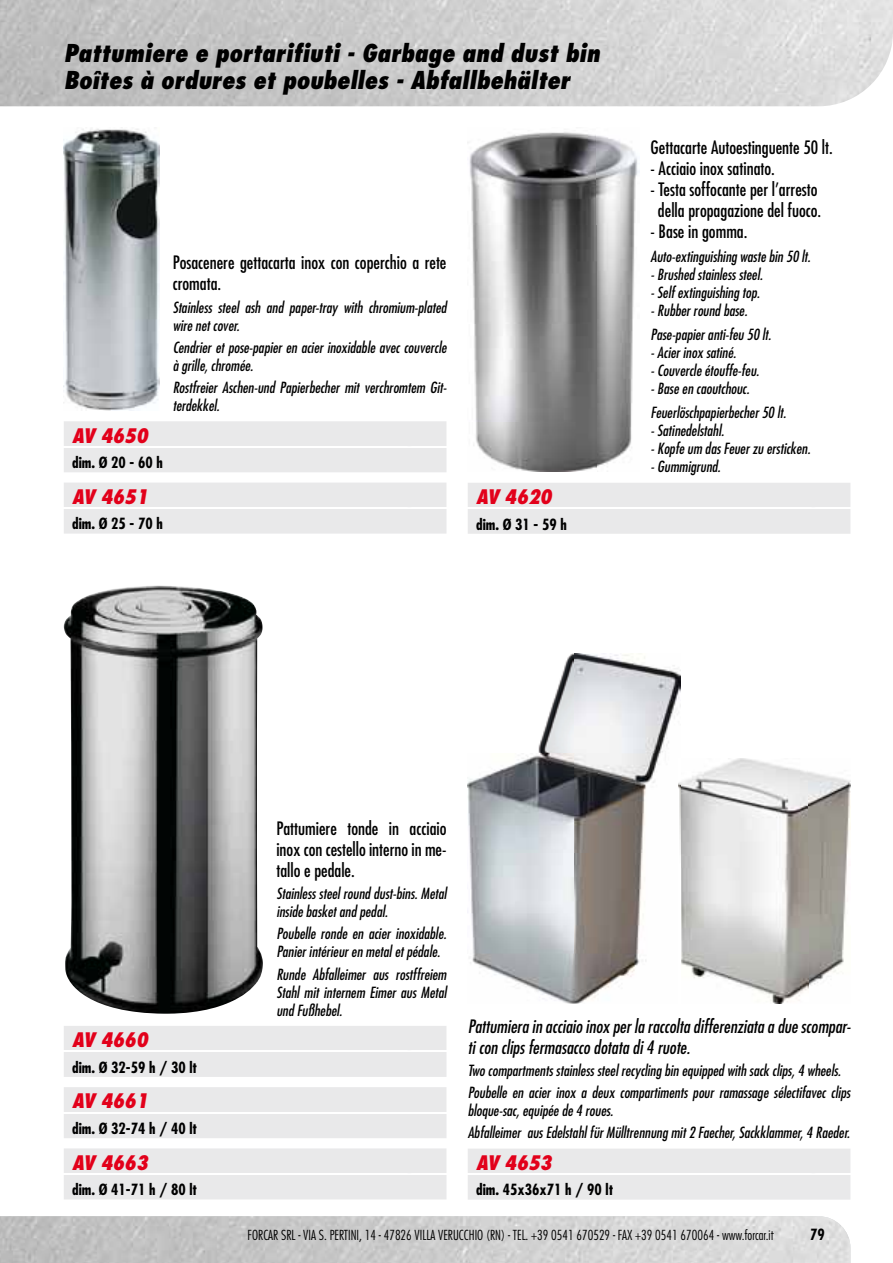
<style>
.page{position:relative;width:893px;height:1263px;background:#fff}
.page>*{position:absolute;margin:0;border:0;box-sizing:border-box;transform-origin:0 0}
.t1{font:italic 800 condensed 24px/27px "Futura";color:#000}
.t2{font:italic 800 condensed 19.5px "Futura";color:#e2001a}
.t3{font:condensed 18px/21px "Futura";color:#000;text-align:center}
.t4{font:italic condensed 18px/21px "Futura";color:#000}
.t5{font:italic condensed 15px/18px "Futura";color:#000}
.t6{font:700 condensed 15px "Futura";color:#000}
.t7{font:300 condensed 13.5px "Futura";color:#000}
</style>
<div class="page">
<svg style="left:1px;top:1216px;width:849px;height:47px;background:#cdcdcd"></svg>
<img style="left:0;top:1216px;width:1px;height:47px">
<div style="left:468px;top:483px;width:382px;height:51px;background:#e9e9ea"></div>
<hr style="left:468px;top:507px;width:242px;height:2px;background:#fff">
<hr style="left:710px;top:507px;width:140px;height:2px;background:#fff">
<img style="left:0;top:0;width:893px;height:106px">
<img style="left:64px;top:129px;width:96px;height:282px">
<img style="left:64px;top:586px;width:199px;height:428px">
<img style="left:468px;top:132px;width:171px;height:339px">
<div style="left:64px;top:421px;width:382px;height:51px;background:#e9e9ea"></div>
<hr style="left:64px;top:446px;width:242px;height:2px;background:#fff">
<hr style="left:306px;top:446px;width:140px;height:2px;background:#fff">
<div style="left:64px;top:483px;width:382px;height:51px;background:#e9e9ea"></div>
<hr style="left:64px;top:507px;width:242px;height:2px;background:#fff">
<hr style="left:306px;top:507px;width:140px;height:2px;background:#fff">
<div style="left:64px;top:1026px;width:382px;height:51px;background:#e9e9ea"></div>
<hr style="left:64px;top:1051px;width:242px;height:1px;background:#fff">
<hr style="left:306px;top:1051px;width:140px;height:1px;background:#fff">
<div style="left:64px;top:1087px;width:382px;height:51px;background:#e9e9ea"></div>
<hr style="left:64px;top:1112px;width:242px;height:1px;background:#fff">
<hr style="left:306px;top:1112px;width:140px;height:1px;background:#fff">
<div style="left:64px;top:1148px;width:382px;height:51px;background:#e9e9ea"></div>
<hr style="left:64px;top:1173px;width:242px;height:2px;background:#fff">
<hr style="left:306px;top:1173px;width:140px;height:2px;background:#fff">
<div style="left:468px;top:1149px;width:382px;height:50px;background:#e9e9ea"></div>
<hr style="left:468px;top:1173px;width:242px;height:2px;background:#fff">
<hr style="left:710px;top:1173px;width:140px;height:2px;background:#fff">
<img style="left:468px;top:653px;width:213px;height:200px">
<img style="left:469px;top:853px;width:174px;height:100px">
<img style="left:469px;top:953px;width:177px;height:50px">
<img style="left:679px;top:758px;width:171px;height:245px">
<h1 class="t1" style="left:64px;top:39px;width:538px">Pattumiere e portarifiuti - Garbage and dust bin<br>Boîtes à ordures et poubelles - Abfallbehälter</h1>
<h2 class="t2" style="left:72px;top:423px;width:77px">AV 4650</h2>
<p class="t6" style="left:72px;top:453px;width:92px">dim. Ø 20 - 60 h</p>
<h2 class="t2" style="left:72px;top:484px;width:77px">AV 4651</h2>
<p class="t6" style="left:72px;top:514px;width:92px">dim. Ø 25 - 70 h</p>
<p class="t3" style="left:173px;top:252px;width:275px;text-align:left">Posacenere gettacarta inox con coperchio a rete cromata.</p>
<p class="t5" style="left:173px;top:298px;width:275px">Stainless steel ash and paper-tray with chromium-plated wire net cover.</p>
<p class="t5" style="left:173px;top:338px;width:275px">Cendrier et pose-papier en acier inoxidable avec couvercle à grille, chromée.</p>
<p class="t5" style="left:173px;top:378px;width:275px">Rostfreier Aschen-und Papierbecher mit verchromtem Git&shy;terdekkel.</p>
<h2 class="t2" style="left:476px;top:484px;width:77px">AV 4620</h2>
<p class="t6" style="left:476px;top:515px;width:92px">dim. Ø 31 - 59 h</p>
<p class="t3" style="left:651px;top:137px;width:184px">Gettacarte Autoestinguente 50 lt.</p>
<p class="t3" style="left:651px;top:158px;width:126px">- Acciaio inox satinato.</p>
<p class="t3" style="left:651px;top:179px;width:172px">- Testa soffocante per l’arresto della propagazione del fuoco.</p>
<p class="t3" style="left:651px;top:221px;width:98px">- Base in gomma.</p>
<p class="t5" style="left:651px;top:248px;width:162px">Auto-extinguishing waste bin 50 lt.</p>
<p class="t5" style="left:651px;top:266px;width:114px">- Brushed stainless steel.</p>
<p class="t5" style="left:651px;top:284px;width:111px">- Self extinguishing top.</p>
<p class="t5" style="left:651px;top:299px;width:122px;line-height:24px">- Rubber round base.<br>Pase-papier anti-feu 50 lt.</p>
<p class="t5" style="left:651px;top:344px;width:87px">- Acier inox satiné.</p>
<p class="t5" style="left:651px;top:362px;width:110px">- Couvercle étouffe-feu.</p>
<p class="t5" style="left:651px;top:377px;width:137px;line-height:24px">- Base en caoutchouc.<br>Feuerlöschpapierbecher 50 lt.</p>
<p class="t5" style="left:651px;top:422px;width:75px">- Satinedelstahl.</p>
<p class="t5" style="left:651px;top:440px;width:161px">- Kopfe um das Feuer zu ersticken.</p>
<p class="t5" style="left:651px;top:458px;width:72px">- Gummigrund.</p>
<h2 class="t2" style="left:72px;top:1028px;width:77px">AV 4660</h2>
<p class="t6" style="left:72px;top:1058px;width:126px">dim. Ø 32-59 h / 30 lt</p>
<h2 class="t2" style="left:72px;top:1089px;width:77px">AV 4661</h2>
<p class="t6" style="left:72px;top:1119px;width:126px">dim. Ø 32-74 h / 40 lt</p>
<h2 class="t2" style="left:72px;top:1150px;width:77px">AV 4663</h2>
<p class="t6" style="left:72px;top:1180px;width:126px">dim. Ø 41-71 h / 80 lt</p>
<p class="t3" style="left:276px;top:817px;width:172px;text-align:justify">Pattumiere tonde in acciaio inox con cestello interno in me&shy;tallo e pedale.</p>
<p class="t5" style="left:276px;top:884px;width:172px">Stainless steel round dust-bins. Metal inside basket and pedal.</p>
<p class="t5" style="left:276px;top:925px;width:172px">Poubelle ronde en acier inoxidable.<br>Panier intérieur en metal et pédale.</p>
<p class="t5" style="left:276px;top:965px;width:172px;text-align:justify">Runde Abfalleimer aus rostffreiem Stahl mit internem Eimer aus Metal und Fußhebel.</p>
<p class="t4" style="left:468px;top:1015px;width:385px">Pattumiera in acciaio inox per la raccolta differenziata a due scompar&shy;ti con clips fermasacco dotata di 4 ruote.</p>
<p class="t5" style="left:468px;top:1059px;width:384px;line-height:22.2px">Two compartments stainless steel recycling bin equipped with sack clips, 4 wheels.<br>Poubelle en acier inox a deux compartiments pour ramassage sélectifavec clips</p>
<p class="t5" style="left:468px;top:1099px;width:384px;line-height:22.2px">bloque-sac, equipée de 4 roues.<br>Abfalleimer aus Edelstahl für Mülltrennung mit 2 Faecher, Sackklammer, 4 Raeder.</p>
<h2 class="t2" style="left:476px;top:1150px;width:77px">AV 4653</h2>
<p class="t6" style="left:476px;top:1180px;width:139px">dim. 45x36x71 h / 90 lt</p>
<p class="t7" style="left:248px;top:1227px;width:527px">FORCAR SRL - VIA S. PERTINI, 14 - 47826 VILLA VERUCCHIO (RN) - TEL. +39 0541 670529 - FAX +39 0541 670064 - www.forcar.it</p>
<p class="t6" style="left:810px;top:1225px;width:16px">79</p>
</div>
